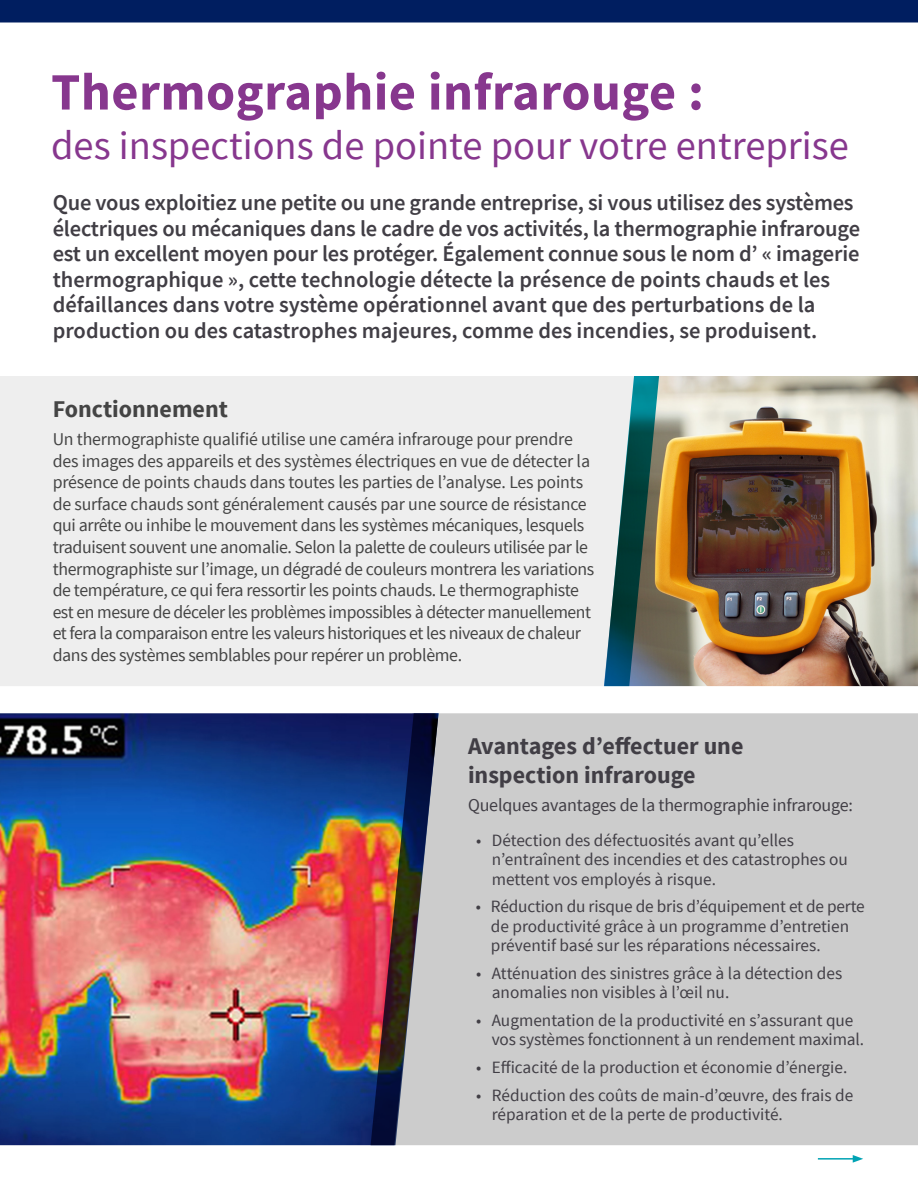
<style>
.page{position:relative;width:918px;height:1188px;background:#fff}
.page>*{position:absolute;margin:0;border:0;box-sizing:border-box;transform-origin:0 0}
.t1{font:700 52.5px "Source Sans Pro";letter-spacing:.01em;color:#87378e}
.t2{font:40.5px "Source Sans Pro";color:#87378e}
.t3{font:700 24px/28.5px "Source Sans Pro";color:#413e45}
.t4{font:700 24px "Source Sans Pro";color:#444}
.t5{font:600 22.5px/25.5px "Source Sans Pro";letter-spacing:-.01em;color:#413e45}
.t6{font:18px/21.6px "Source Sans Pro";letter-spacing:-.02em;color:#444}
.t7{font:18px "Source Sans Pro";letter-spacing:-.01em;color:#413e45}
.t8{font:17.25px/19.5px "Source Sans Pro";color:#413e45}
</style>
<div class="page">
<div style="left:439px;top:713px;width:479px;height:432px;background:#ccc"></div>
<div style="left:0;top:376px;width:604px;height:310px;background:#eee"></div>
<img style="left:659px;top:376px;width:259px;height:310px">
<svg style="left:604px;top:376px;width:55px;height:310px;background:#618280"></svg>
<img style="left:0;top:713px;width:371px;height:432px">
<hr style="left:818px;top:1158px;width:37px;height:2px;background:#00a3b4">
<svg style="left:853px;top:1155px;width:10px;height:8px"></svg>
<div style="left:0;top:0;width:918px;height:23px;background:#001e60"></div>
<img style="left:371px;top:713px;width:68px;height:432px">
<p class="t1" style="left:51px;top:58px;width:654px">Thermographie infrarouge :</p>
<p class="t2" style="left:51px;top:120px;width:799px">des inspections de pointe pour votre entreprise</p>
<p class="t5" style="left:53px;top:190px;width:809px">Que vous exploitiez une petite ou une grande entreprise, si vous utilisez des systèmes électriques ou mécaniques dans le cadre de vos activités, la thermographie infrarouge est un excellent moyen pour les protéger. Également connue sous le nom d’ « imagerie thermographique », cette technologie détecte la présence de points chauds et les défaillances dans votre système opérationnel avant que des perturbations de la production ou des catastrophes majeures, comme des incendies, se produisent.</p>
<p class="t4" style="left:53px;top:393px;width:177px">Fonctionnement</p>
<p class="t6" style="left:53px;top:429px;width:543px">Un thermographiste qualifié utilise une caméra infrarouge pour prendre des images des appareils et des systèmes électriques en vue de détecter la présence de points chauds dans toutes les parties de l’analyse. Les points de surface chauds sont généralement causés par une source de résistance qui arrête ou inhibe le mouvement dans les systèmes mécaniques, lesquels traduisent souvent une anomalie. Selon la palette de couleurs utilisée par le thermographiste sur l’image, un dégradé de couleurs montrera les variations de température, ce qui fera ressortir les points chauds. Le thermographiste est en mesure de déceler les problèmes impossibles à détecter manuellement et fera la comparaison entre les valeurs historiques et les niveaux de chaleur dans des systèmes semblables pour repérer un problème.</p>
<p class="t3" style="left:468px;top:733px;width:277px">Avantages d’effectuer une inspection infrarouge</p>
<p class="t7" style="left:468px;top:794px;width:387px">Quelques avantages de la thermographie infrarouge:</p>
<p class="t8" style="left:492px;top:831px;width:357px;text-indent:-16px">• Détection des défectuosités avant qu’elles n’entraînent des incendies et des catastrophes ou mettent vos employés à risque.</p>
<p class="t8" style="left:491px;top:897px;width:375px;text-indent:-15px">• Réduction du risque de bris d’équipement et de perte de productivité grâce à un programme d’entretien préventif basé sur les réparations nécessaires.</p>
<p class="t8" style="left:492px;top:964px;width:352px;text-indent:-16px">• Atténuation des sinistres grâce à la détection des anomalies non visibles à l’œil nu.</p>
<p class="t8" style="left:492px;top:1011px;width:374px;text-indent:-16px">• Augmentation de la productivité en s’assurant que vos systèmes fonctionnent à un rendement maximal.</p>
<p class="t8" style="left:476px;top:1058px;width:373px">• Efficacité de la production et économie d’énergie.</p>
<p class="t8" style="left:492px;top:1086px;width:363px;text-indent:-16px">• Réduction des coûts de main-d’œuvre, des frais de réparation et de la perte de productivité.</p>
</div>
